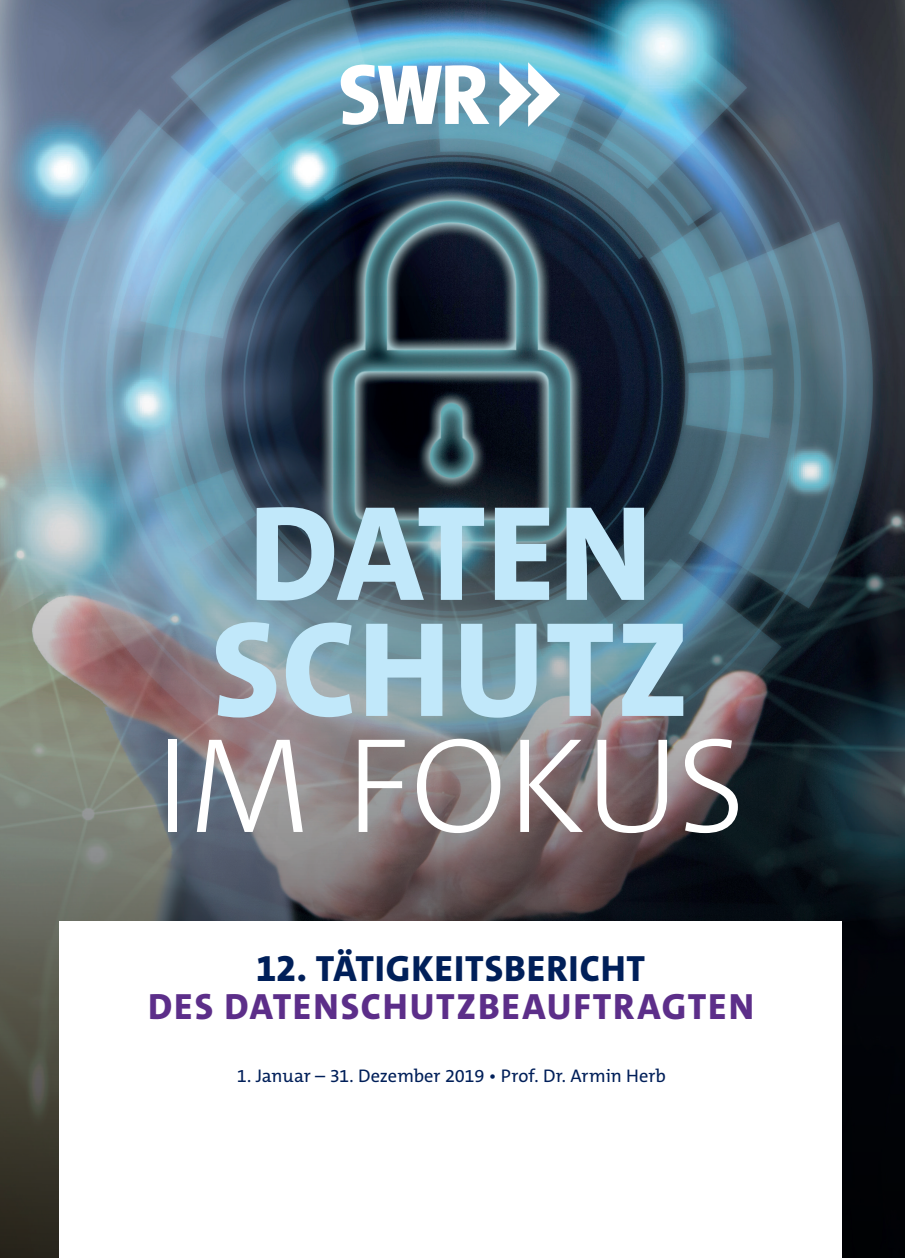
<style>
.page{position:relative;width:905px;height:1258px;background:#fff}
.page>*{position:absolute;margin:0;border:0;box-sizing:border-box;transform-origin:0 0}
.t1{font:800 136.5px/116.1px "The Mix C5";letter-spacing:.005em;color:#c1e8fa}
.t2{font:300 136.5px "The Mix C5";letter-spacing:-.01em;color:#fff}
.t3{font:800 36.75px "The Mix C5";letter-spacing:.05em;color:#5c2e89}
.t4{font:800 36.75px "The Mix C5";letter-spacing:.025em;color:#001f59}
.t5{font:18.3px "The Mix C5";letter-spacing:-.005em;color:#001f59}
</style>
<div class="page">
<img style="left:0;top:0;width:905px;height:297px">
<img style="left:0;top:297px;width:905px;height:961px">
<div style="left:59px;top:921px;width:782px;height:337px;background:#fff"></div>
<svg style="left:341px;top:65px;width:148px;height:60px"></svg>
<svg style="left:499px;top:62px;width:61px;height:65px"></svg>
<h1 class="t1" style="left:211px;top:497px;width:479px">DATEN<br>SCHUTZ</h1>
<h1 class="t2" style="left:155px;top:698px;width:592px">IM FOKUS</h1>
<h2 class="t4" style="left:256px;top:945px;width:390px">12. TÄTIGKEITSBERICHT</h2>
<h2 class="t3" style="left:148px;top:983px;width:607px">DES DATENSCHUTZBEAUFTRAGTEN</h2>
<p class="t5" style="left:237px;top:1064px;width:431px">1. Januar – 31. Dezember 2019 • Prof. Dr. Armin Herb</p>
</div>
